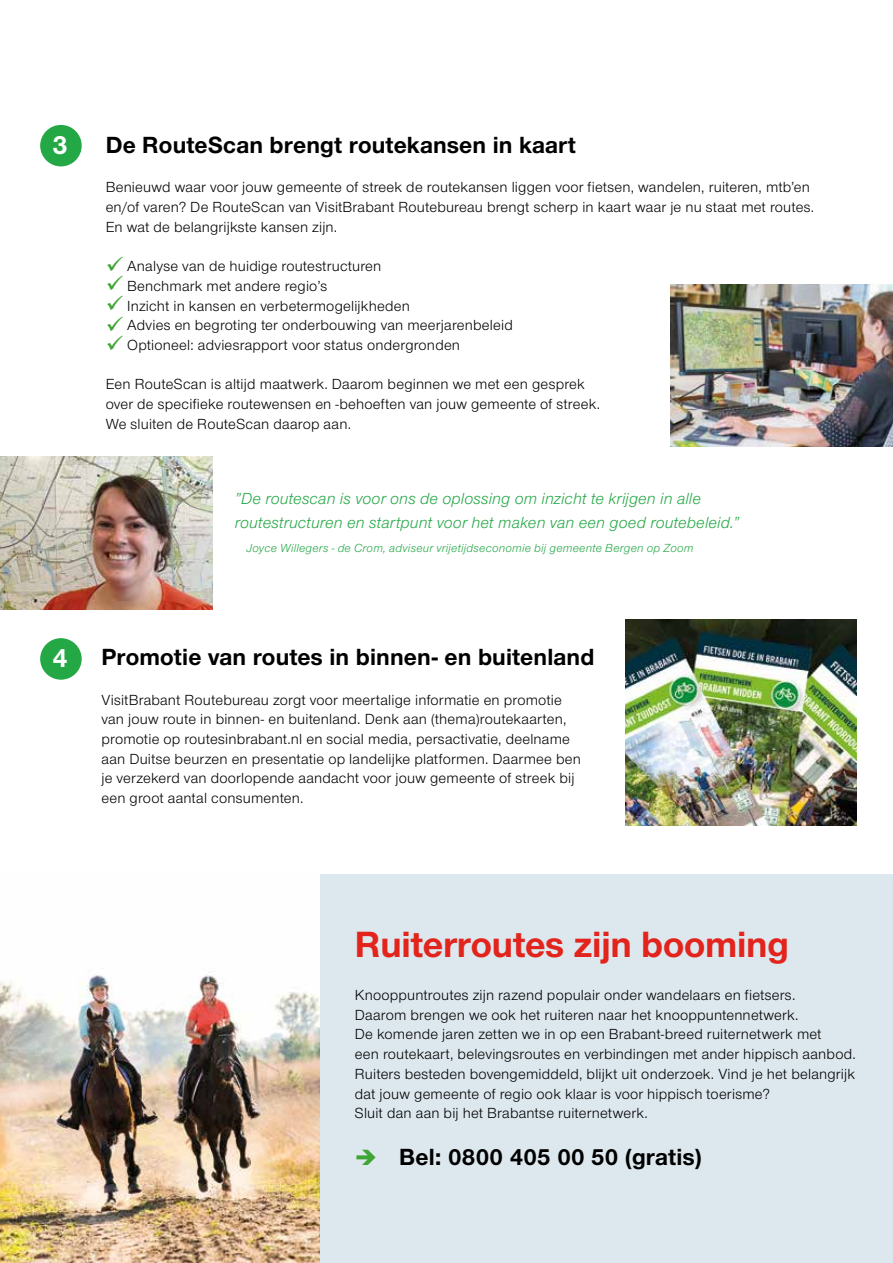
<style>
.page{position:relative;width:893px;height:1263px;background:#fff}
.page>*{position:absolute;margin:0;border:0;box-sizing:border-box;transform-origin:0 0}
.t1{font:700 37.8px "Nimbus San Nov";letter-spacing:-.005em;color:#e2241c}
.t2{font:700 27.3px "Nimbus San Nov";color:#fff}
.t3{font:700 24.3px "Nimbus San Nov";letter-spacing:.005em;color:#000}
.t4{font:22.65px/20px "Wingdings";color:#3fa535;text-align:justify}
.t5{font:italic 16.65px/24.3px "Nimbus San Nov";letter-spacing:.01em;color:#23a845}
.t6{font:15.15px/19.6px "Nimbus San Nov";letter-spacing:.015em;color:#000}
.t7{font:italic 12.15px "Nimbus San Nov";letter-spacing:.02em;color:#23a845}
.s1{color:#3fa535}
</style>
<div class="page">
<img style="left:0;top:456px;width:212px;height:154px">
<img style="left:625px;top:620px;width:231px;height:206px">
<img style="left:670px;top:284px;width:223px;height:162px">
<div style="left:40px;top:125px;width:42px;height:41px;background:#23a845;border-radius:50%"></div>
<div style="left:40px;top:638px;width:42px;height:42px;background:#23a845;border-radius:50%"></div>
<div style="left:0;top:875px;width:893px;height:388px;background:#dde8ee"></div>
<img style="left:0;top:875px;width:319px;height:388px">
<h2 class="t2" style="left:53px;top:129px;width:17px">3</h2>
<h3 class="t3" style="left:106px;top:131px;width:472px">De RouteScan brengt routekansen in kaart</h3>
<p class="t6" style="left:106px;top:178px;width:710px">Benieuwd waar voor jouw gemeente of streek de routekansen liggen voor fietsen, wandelen, ruiteren, mtb’en en/of varen? De RouteScan van VisitBrabant Routebureau brengt scherp in kaart waar je nu staat met routes.<br>En wat de belangrijkste kansen zijn.</p>
<p class="t6" style="left:127px;top:256px;width:387px">Analyse van de huidige routestructuren<br>Benchmark met andere regio’s<br>Inzicht in kansen en verbetermogelijkheden<br>Advies en begroting ter onderbouwing van meerjarenbeleid Optioneel: adviesrapport voor status ondergronden</p>
<p class="t6" style="left:106px;top:375px;width:496px">Een RouteScan is altijd maatwerk. Daarom beginnen we met een gesprek over de specifieke routewensen en -behoeften van jouw gemeente of streek.<br>We sluiten de RouteScan daarop aan.</p>
<h3 class="t4" style="left:106px;top:257px;width:19px">✓ ✓ ✓ ✓</h3>
<p class="t5" style="left:235px;top:486px;width:506px">”De routescan is voor ons de oplossing om inzicht te krijgen in alle routestructuren en startpunt voor het maken van een goed routebeleid.”</p>
<p class="t7" style="left:246px;top:541px;width:449px">Joyce Willegers - de Crom, adviseur vrijetijdseconomie bij gemeente Bergen op Zoom</p>
<h2 class="t2" style="left:53px;top:642px;width:17px">4</h2>
<h3 class="t3" style="left:101px;top:643px;width:495px">Promotie van routes in binnen- en buitenland</h3>
<p class="t6" style="left:101px;top:690px;width:481px">VisitBrabant Routebureau zorgt voor meertalige informatie en promotie van jouw route in binnen- en buitenland. Denk aan (thema)routekaarten, promotie op routesinbrabant.nl en social media, persactivatie, deelname aan Duitse beurzen en presentatie op landelijke platformen. Daarmee ben je verzekerd van doorlopende aandacht voor jouw gemeente of streek bij een groot aantal consumenten.</p>
<h1 class="t1" style="left:355px;top:922px;width:436px">Ruiterroutes zijn booming</h1>
<p class="t6" style="left:355px;top:985px;width:502px">Knooppuntroutes zijn razend populair onder wandelaars en fietsers.<br>Daarom brengen we ook het ruiteren naar het knooppuntennetwerk.<br>De komende jaren zetten we in op een Brabant-breed ruiternetwerk met<br>een routekaart, belevingsroutes en verbindingen met ander hippisch aanbod.<br>Ruiters besteden bovengemiddeld, blijkt uit onderzoek. Vind je het belangrijk dat jouw gemeente of regio ook klaar is voor hippisch toerisme?<br>Sluit dan aan bij het Brabantse ruiternetwerk.</p>
<h3 class="t3" style="left:355px;top:1143px;width:348px"><span class="s1">➔</span> Bel: 0800 405 00 50 (gratis)</h3>
</div>
